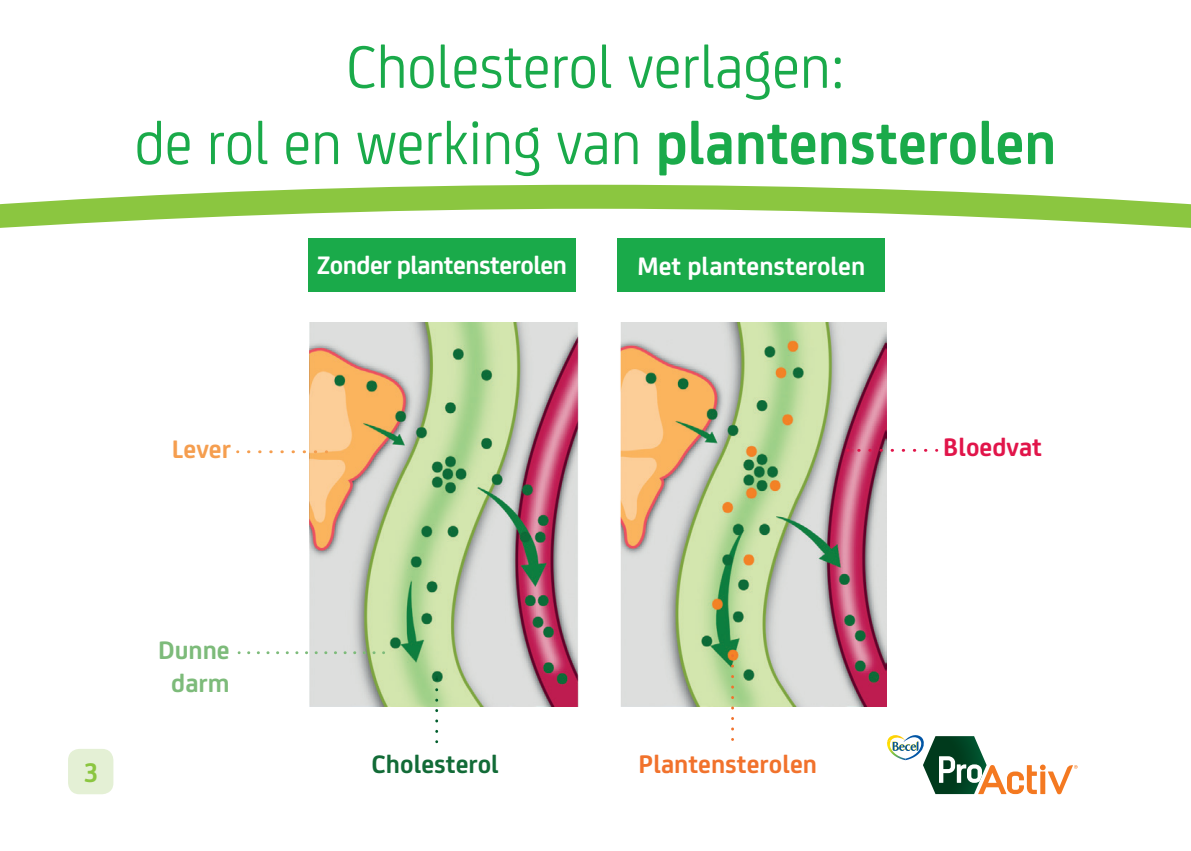
<style>
.page{position:relative;width:1191px;height:851px;background:#fff}
.page>*{position:absolute;margin:0;border:0;box-sizing:border-box;transform-origin:0 0}
.t1{font:64px/76.2px "FS Joey";color:#1aaa4a;text-align:center;scale:.95 1}
.t2{font:700 28.8px "FS Joey";color:#8bc640;scale:.95 1}
.t3{font:700 27px "FS Joey";letter-spacing:-.02em;color:#fff}
.t4{font:700 27px "FS Joey";color:#fff}
.t5{font:700 27px "FS Joey";color:#f1722c}
.t6{font:700 27px "FS Joey";color:#126b37}
.t7{font:700 27px/32.4px "FS Joey";color:#7dbb7a;text-align:center}
.t8{font:700 27px "FS Joey";color:#e1154a}
.t9{font:700 27px "FS Joey";color:#f59e4f}
.s1{font-weight:700}
</style>
<div class="page">
<div style="left:308px;top:238px;width:268px;height:54px;background:#1aaa4a"></div>
<div style="left:617px;top:238px;width:268px;height:54px;background:#1aaa4a"></div>
<svg style="left:887px;top:735px;width:190px;height:59px"></svg>
<svg style="left:0;top:206px;width:1191px;height:22px"></svg>
<svg style="left:0;top:184px;width:1191px;height:22px;fill:#8bc640"></svg>
<div style="left:68px;top:748px;width:45px;height:46px;background:#e4f0d5;border-radius:11px"></div>
<img style="left:309px;top:322px;width:577px;height:384px">
<svg style="left:239px;top:651px;width:135px;height:3px"></svg>
<svg style="left:238px;top:450px;width:78px;height:3px"></svg>
<svg style="left:435px;top:689px;width:3px;height:53px"></svg>
<svg style="left:731px;top:666px;width:3px;height:74px"></svg>
<svg style="left:848px;top:449px;width:78px;height:2px"></svg>
<p class="t1" style="left:135px;top:25px;width:971px">Cholesterol verlagen:<br>de rol en werking van <span class="s1">plantensterolen</span></p>
<p class="t9" style="left:172px;top:428px;width:61px">Lever</p>
<p class="t7" style="left:158px;top:632px;width:73px">Dunne darm</p>
<p class="t3" style="left:317px;top:245px;width:251px">Zonder plantensterolen</p>
<p class="t4" style="left:637px;top:246px;width:229px">Met plantensterolen</p>
<p class="t2" style="left:83px;top:751px;width:17px">3</p>
<p class="t5" style="left:638px;top:743px;width:180px">Plantensterolen</p>
<p class="t6" style="left:371px;top:743px;width:129px">Cholesterol</p>
<p class="t8" style="left:943px;top:427px;width:100px">Bloedvat</p>
</div>
